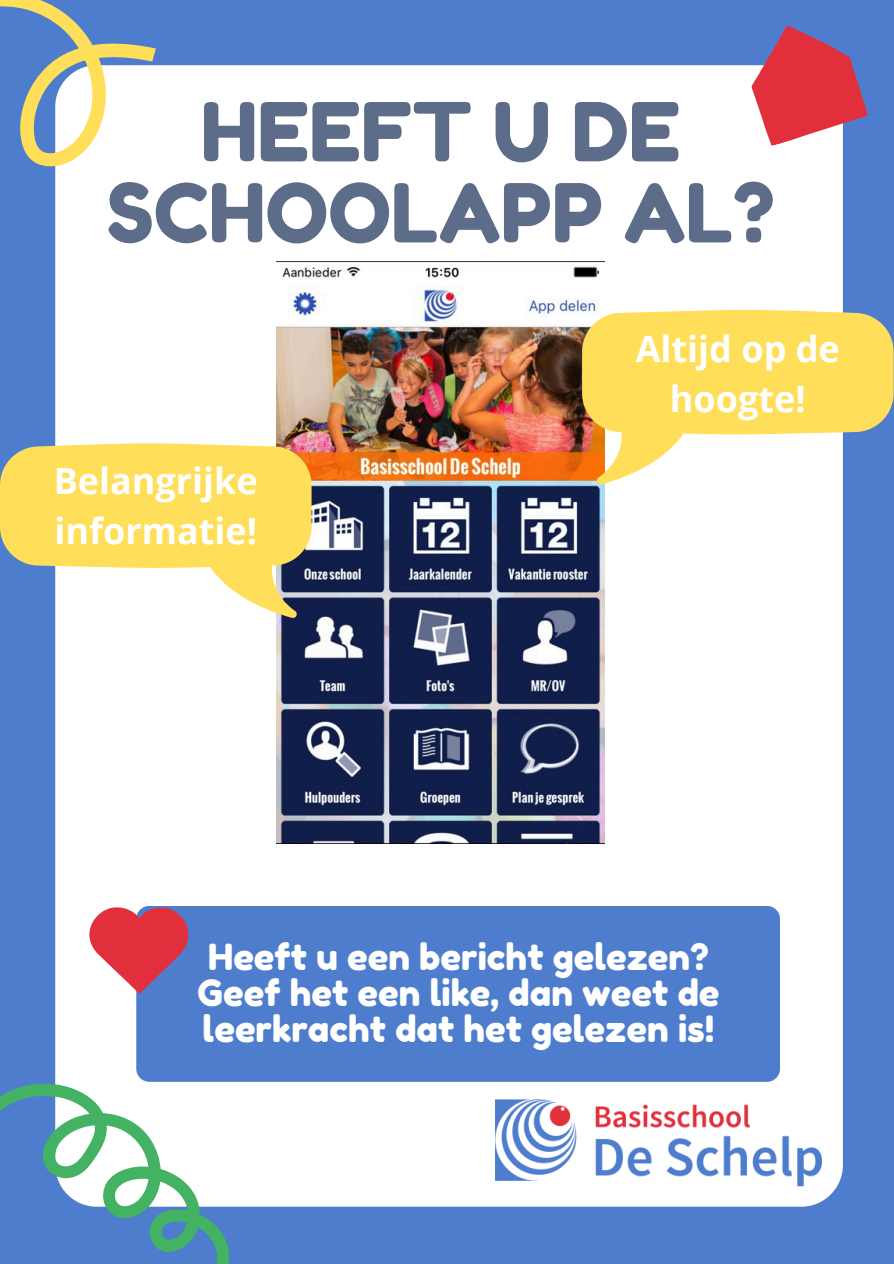
<style>
.page{position:relative;width:894px;height:1264px;background:#fff}
.page>*{position:absolute;margin:0;border:0;box-sizing:border-box;transform-origin:0 0}
.t1{font:81px/81px "Fredoka One";color:#5d6c89;text-align:center}
.t2{font:36px/36px "Fredoka One";color:#fff}
.t3{font:700 36px/49.5px "Open Sans";color:#fff;text-align:center}
</style>
<div class="page">
<div style="left:0;top:0;width:893px;height:1263px;background:#4d7dcc"></div>
<div style="left:55px;top:65px;width:787px;height:1141px;background:#fff;border-radius:42px"></div>
<svg style="left:738px;top:26px;width:130px;height:121px"></svg>
<svg style="left:0;top:0;width:156px;height:167px"></svg>
<div style="left:136px;top:905px;width:643px;height:176px;background:#4d7dcc;border-radius:13px"></div>
<img style="left:277px;top:262px;width:327px;height:581px">
<img style="left:495px;top:1099px;width:327px;height:88px">
<svg style="left:89px;top:907px;width:99px;height:86px"></svg>
<svg style="left:582px;top:310px;width:311px;height:174px"></svg>
<svg style="left:0;top:443px;width:311px;height:175px"></svg>
<svg style="left:0;top:1041px;width:266px;height:222px"></svg>
<h1 class="t1" style="left:106px;top:91px;width:669px">HEEFT U DE<br>SCHOOLAPP AL?</h1>
<p class="t3" style="left:54px;top:455px;width:205px;text-align:left">Belangrijke informatie!</p>
<p class="t3" style="left:635px;top:323px;width:205px">Altijd op de hoogte!</p>
<p class="t2" style="left:197px;top:938px;width:523px">Heeft u een bericht gelezen?<br>Geef het een like, dan weet de leerkracht dat het gelezen is!</p>
</div>
